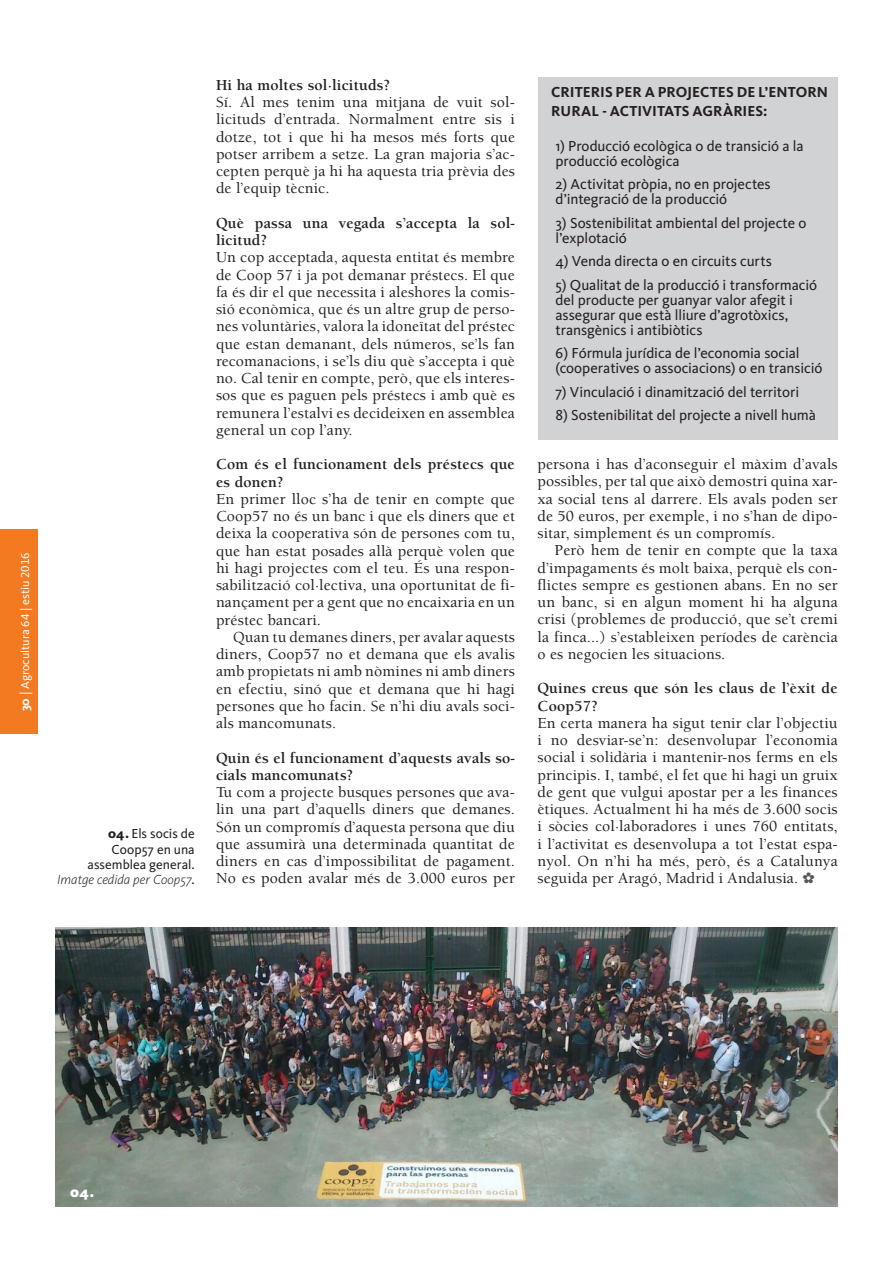
<style>
.page{position:relative;width:893px;height:1263px;background:#fff}
.page>*{position:absolute;margin:0;border:0;box-sizing:border-box;transform-origin:0 0}
.Text_base{font:500 15.75px/17.2px "Berkeley";letter-spacing:.01em;color:#231f20;text-align:justify}
.Text_base-2{font:700 15.75px/17.2px "Berkeley";letter-spacing:.01em;color:#231f20}
.peus_pagina{font:15px/15px "Kievit OT";letter-spacing:-.005em;color:#231f20}
.peus_pagina-2{font:700 15px/19.5px "Kievit OT";color:#231f20}
.t1{font:900 15px "Kievit OT";color:#fff}
.t2{font:13.5px/15px "Kievit OT";color:#231f20;text-align:right}
.t3{font:italic 300 13.5px "Kievit OT";color:#231f20}
.t4{font:12px "Kievit OT";color:#fff}
.s1{font-weight:700;font-size:12.75px}
.s2{font-size:12.75px}
.s3{font-weight:800}
.s4{font-weight:400;font-style:normal}
.s5{color:#57585a}
</style>
<div class="page">
<div style="left:0;top:529px;width:38px;height:204px;background:#f47a21"></div>
<img style="left:55px;top:928px;width:783px;height:278px">
<div style="left:539px;top:77px;width:299px;height:362px;background:#d1d2d4"></div>
<p class="t4" style="left:18px;top:711px;width:160px;rotate:-90deg"><span class="s1">30</span> <span class="s2">|</span> Agrocultura 64 | estiu 2016</p>
<p class="t2" style="left:88px;top:826px;width:109px"><span class="s3">04.</span> Els socis de<br>Coop57 en una assemblea general.</p>
<p class="t3" style="left:57px;top:871px;width:139px">Imatge cedida per Coop57<span class="s4">.</span></p>
<p class="Text_base-2" style="left:216px;top:76px;width:176px">Hi ha moltes sol·licituds?</p>
<p class="Text_base" style="left:216px;top:94px;width:300px">Sí. Al mes tenim una mitjana de vuit sol· licituds d’entrada. Normalment entre sis i dotze, tot i que hi ha mesos més forts que potser arribem a setze. La gran majoria s’ac&shy;cepten perquè ja hi ha aquesta tria prèvia des de l’equip tècnic.</p>
<p class="Text_base-2" style="left:216px;top:214px;width:300px">Què passa una vegada s’accepta la sol· licitud?</p>
<p class="Text_base" style="left:216px;top:249px;width:300px">Un cop acceptada, aquesta entitat és membre de Coop 57 i ja pot demanar préstecs. El que fa és dir el que necessita i aleshores la comis&shy;sió econòmica, que és un altre grup de perso&shy;nes voluntàries, valora la idoneïtat del préstec que estan demanant, dels números, se’ls fan recomanacions, i se’ls diu què s’accepta i què no. Cal tenir en compte, però, que els interes&shy;sos que es paguen pels préstecs i amb què es remunera l’estalvi es decideixen en assemblea general un cop l’any.</p>
<p class="Text_base-2" style="left:216px;top:456px;width:300px">Com és el funcionament dels préstecs que es donen?</p>
<p class="Text_base" style="left:216px;top:490px;width:300px">En primer lloc s’ha de tenir en compte que Coop57 no és un banc i que els diners que et deixa la cooperativa són de persones com tu, que han estat posades allà perquè volen que hi hagi projectes com el teu. És una respon&shy;sabilització col·lectiva, una oportunitat de fi&shy;nançament per a gent que no encaixaria en un préstec bancari.</p>
<p class="Text_base" style="left:216px;top:628px;width:300px;text-indent:17px">Quan tu demanes diners, per avalar aquests diners, Coop57 no et demana que els avalis amb propietats ni amb nòmines ni amb diners en efectiu, sinó que et demana que hi hagi persones que ho facin. Se n’hi diu avals soci&shy;als mancomunats.</p>
<p class="Text_base-2" style="left:216px;top:749px;width:300px">Quin és el funcionament d’aquests avals so&shy;cials mancomunats?</p>
<p class="Text_base" style="left:216px;top:784px;width:300px">Tu com a projecte busques persones que ava&shy;lin una part d’aquells diners que demanes.<br>Són un compromís d’aquesta persona que diu que assumirà una determinada quantitat de diners en cas d’impossibilitat de pagament.<br>No es poden avalar més de 3.000 euros per</p>
<p class="peus_pagina-2" style="left:551px;top:82px;width:278px">CRITERIS PER A PROJECTES DE L’ENTORN<br>RURAL - ACTIVITATS AGRÀRIES:</p>
<p class="peus_pagina" style="left:556px;top:138px;width:250px">1) Producció ecològica o de transició a la producció ecològica</p>
<p class="peus_pagina" style="left:556px;top:176px;width:217px">2) Activitat pròpia, no en projectes d’integració de la producció</p>
<p class="peus_pagina" style="left:556px;top:215px;width:252px">3) Sostenibilitat ambiental del projecte o l’explotació</p>
<p class="peus_pagina" style="left:556px;top:254px;width:218px">4) Venda directa o en circuits curts</p>
<p class="peus_pagina" style="left:556px;top:277px;width:263px">5) Qualitat de la producció i transformació del producte per guanyar valor afegit i assegurar que està lliure d’agrotòxics, transgènics i antibiòtics</p>
<p class="peus_pagina" style="left:556px;top:346px;width:268px">6) Fórmula jurídica de l’economia social (cooperatives o associacions) o en transició</p>
<p class="peus_pagina" style="left:556px;top:384px;width:245px">7) Vinculació i dinamització del territori</p>
<p class="peus_pagina" style="left:556px;top:408px;width:262px">8) Sostenibilitat del projecte a nivell humà</p>
<p class="Text_base" style="left:537px;top:456px;width:302px">persona i has d’aconseguir el màxim d’avals possibles, per tal que això demostri quina xar&shy;xa social tens al darrere. Els avals poden ser de 50 euros, per exemple, i no s’han de dipo&shy;sitar, simplement és un compromís.</p>
<p class="Text_base" style="left:537px;top:542px;width:302px;text-indent:17px">Però hem de tenir en compte que la taxa d’impagaments és molt baixa, perquè els con&shy;flictes sempre es gestionen abans. En no ser un banc, si en algun moment hi ha alguna crisi (problemes de producció, que se’t cremi la finca...) s’estableixen períodes de carència o es negocien les situacions.</p>
<p class="Text_base-2" style="left:537px;top:680px;width:302px">Quines creus que són les claus de l’èxit de<br>Coop57?</p>
<p class="Text_base" style="left:537px;top:715px;width:302px">En certa manera ha sigut tenir clar l’objectiu i no desviar-se’n: desenvolupar l’economia social i solidària i mantenir-nos ferms en els principis. I, també, el fet que hi hagi un gruix de gent que vulgui apostar per a les finances ètiques. Actualment hi ha més de 3.600 socis i sòcies col·laboradores i unes 760 entitats, i l’activitat es desenvolupa a tot l’estat espa&shy;nyol. On n’hi ha més, però, és a Catalunya seguida per Aragó, Madrid i Andalusia. <span class="s5">✿</span></p>
<p class="t1" style="left:70px;top:1183px;width:26px">04.</p>
</div>
